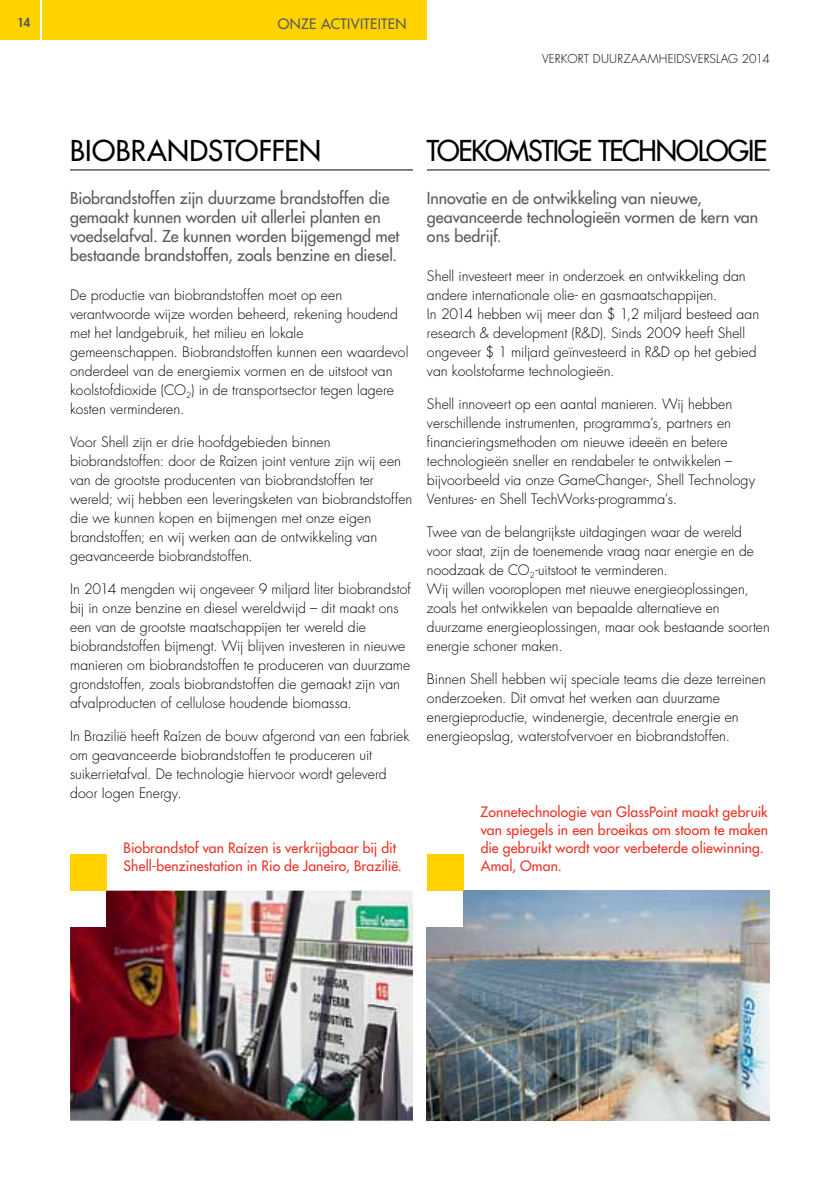
<style>
.page{position:relative;width:840px;height:1191px;background:#fff}
.page>*{position:absolute;margin:0;border:0;box-sizing:border-box;transform-origin:0 0}
.t1{font:500 28px "Futura Std";letter-spacing:-.035em;color:#000}
.t2{font:500 28px "Futura Std";letter-spacing:.005em;color:#000}
.t3{font:500 16px/19px "Futura Std";color:#58595b}
.t4{font:300 14px/19px "Futura Std";letter-spacing:.005em;color:#000}
.t5{font:500 14px/18px "Futura Std";letter-spacing:.005em;color:#ee3124}
.t6{font:500 14px "Futura Std";letter-spacing:.025em;color:#58595b}
.t7{font:300 12px "Futura Std";letter-spacing:.01em;color:#000}
.t8{font:800 12px "Futura Std";color:#58595b}
</style>
<div class="page">
<div style="left:0;top:0;width:40px;height:40px;background:#ffd200"></div>
<div style="left:42px;top:0;width:384px;height:40px;background:#ffd200"></div>
<img style="left:70px;top:890px;width:343px;height:230px">
<img style="left:427px;top:890px;width:342px;height:230px">
<div style="left:64px;top:854px;width:42px;height:72px;background:#fff"></div>
<div style="left:70px;top:854px;width:36px;height:36px;background:#ffd200"></div>
<div style="left:421px;top:854px;width:42px;height:72px;background:#fff"></div>
<div style="left:427px;top:854px;width:36px;height:36px;background:#ffd200"></div>
<hr style="left:70px;top:170px;width:343px;height:1px;background:#000">
<hr style="left:426px;top:170px;width:343px;height:1px;background:#000">
<p class="t8" style="left:17px;top:15px;width:15px">14</p>
<p class="t6" style="left:278px;top:15px;width:22px">ONZE</p>
<p class="t6" style="left:321px;top:15px;width:47px">ACTIVITEITEN</p>
<p class="t7" style="left:542px;top:52px;width:229px">VERKORT DUURZAAMHEIDSVERSLAG 2014</p>
<h1 class="t2" style="left:70px;top:133px;width:205px">BIOBRAN DSTOFFEN</h1>
<p class="t3" style="left:70px;top:188px;width:331px">Biobrandstoffen zijn duurzame brandstoffen die gemaakt kunnen worden uit allerlei planten en voedselafval. Ze kunnen worden bijgemengd met bestaande brandstoffen, zoals benzine en diesel.</p>
<p class="t4" style="left:70px;top:285px;width:340px">De productie van biobrandstoffen moet op een verantwoorde wijze worden beheerd, rekening houdend met het landgebruik, het milieu en lokale gemeenschappen. Biobrandstoffen kunnen een waardevol onderdeel van de energiemix vormen en de uitstoot van koolstofdioxide (CO<sub>2</sub>) in de transportsector tegen lagere kosten verminderen.</p>
<p class="t4" style="left:70px;top:432px;width:343px">Voor Shell zijn er drie hoofdgebieden binnen biobrandstoffen: door de Raízen joint venture zijn wij een van de grootste producenten van biobrandstoffen ter wereld; wij hebben een leveringsketen van biobrandstoffen die we kunnen kopen en bijmengen met onze eigen brandstoffen; en wij werken aan de ontwikkeling van geavanceerde biobrandstoffen.</p>
<p class="t4" style="left:70px;top:579px;width:342px">In 2014 mengden wij ongeveer 9 miljard liter biobrandstof bij in onze benzine en diesel wereldwijd – dit maakt ons een van de grootste maatschappijen ter wereld die biobrandstoffen bijmengt. Wij blijven investeren in nieuwe manieren om biobrandstoffen te produceren van duurzame grondstoffen, zoals biobrandstoffen die gemaakt zijn van afvalproducten of cellulose houdende biomassa.</p>
<p class="t4" style="left:70px;top:726px;width:340px">In Brazilië heeft Raízen de bouw afgerond van een fabriek om geavanceerde biobrandstoffen te produceren uit suikerrietafval. De technologie hiervoor wordt geleverd door Iogen Energy.</p>
<p class="t5" style="left:124px;top:838px;width:280px">Biobrandstof van Raízen is verkrijgbaar bij dit<br>Shell-benzinestation in Rio de Janeiro, Brazilië.</p>
<h1 class="t1" style="left:426px;top:133px;width:128px">TOEKOMSTIGE</h1>
<h1 class="t1" style="left:598px;top:133px;width:143px">TECHNOLOGIE</h1>
<p class="t3" style="left:427px;top:188px;width:332px">Innovatie en de ontwikkeling van nieuwe, geavanceerde technologieën vormen de kern van ons bedrijf.</p>
<p class="t4" style="left:427px;top:266px;width:333px">Shell investeert meer in onderzoek en ontwikkeling dan andere internationale olie- en gasmaatschappijen.<br>In 2014 hebben wij meer dan $ 1,2 miljard besteed aan research &amp; development (R&amp;D). Sinds 2009 heeft Shell ongeveer $ 1 miljard geïnvesteerd in R&amp;D op het gebied van koolstofarme technologieën.</p>
<p class="t4" style="left:427px;top:394px;width:329px">Shell innoveert op een aantal manieren. Wij hebben verschillende instrumenten, programma’s, partners en financieringsmethoden om nieuwe ideeën en betere technologieën sneller en rendabeler te ontwikkelen – bijvoorbeeld via onze GameChanger-, Shell Technology Ventures- en Shell TechWorks-programma’s.</p>
<p class="t4" style="left:427px;top:522px;width:344px">Twee van de belangrijkste uitdagingen waar de wereld voor staat, zijn de toenemende vraag naar energie en de noodzaak de CO<sub>2</sub>-uitstoot te verminderen.<br>Wij willen vooroplopen met nieuwe energieoplossingen, zoals het ontwikkelen van bepaalde alternatieve en duurzame energieoplossingen, maar ook bestaande soorten energie schoner maken.</p>
<p class="t4" style="left:427px;top:669px;width:340px">Binnen Shell hebben wij speciale teams die deze terreinen onderzoeken. Dit omvat het werken aan duurzame energieproductie, windenergie, decentrale energie en energieopslag, waterstofvervoer en biobrandstoffen.</p>
<p class="t5" style="left:480px;top:802px;width:289px">Zonnetechnologie van GlassPoint maakt gebruik van spiegels in een broeikas om stoom te maken die gebruikt wordt voor verbeterde oliewinning.<br>Amal, Oman.</p>
</div>
